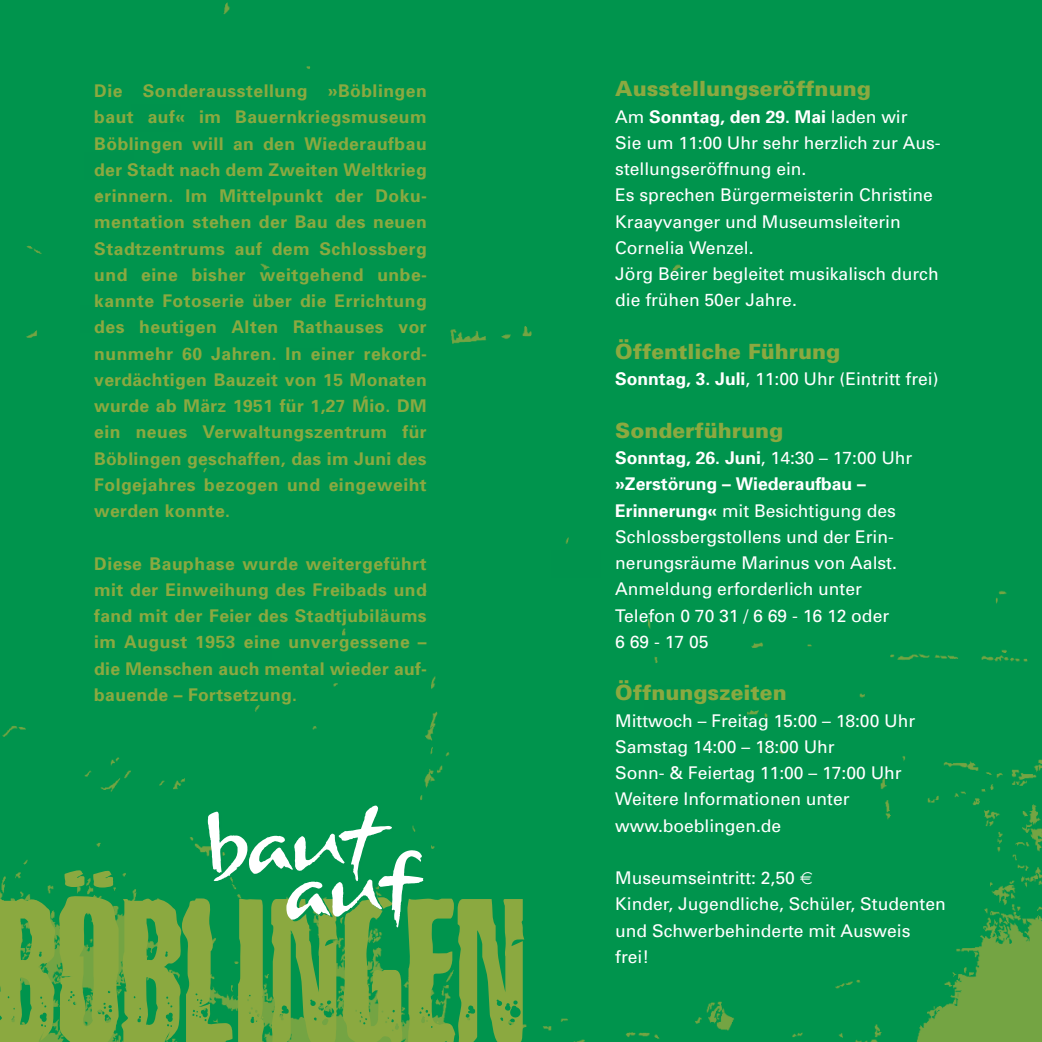
<style>
.page{position:relative;width:1042px;height:1042px;background:#00944d}
.page>*{position:absolute;margin:0;border:0;box-sizing:border-box;transform-origin:0 0}
.t1{font:176.05px "Sabotage";color:#8ba940}
.t2{font:88.55px "Arnova ITC";color:#fff}
.t3{font:900 21px "Univers";color:#8ba940}
.t4{font:700 17.5px/26.2px "Univers";letter-spacing:.02em;color:#8ba940;text-align:justify}
.t5{font:17.5px/26.2px "Univers";color:#fff}
.s1{font-weight:700}
</style>
<div class="page">
<div style="left:551px;top:550px;width:50px;height:28px;background:#00934d"></div>
<div style="left:131px;top:104px;width:50px;height:28px;background:#00934d"></div>
<div style="left:81px;top:305px;width:49px;height:27px;background:#00934d"></div>
<div style="left:222px;top:645px;width:50px;height:28px;background:#00934d"></div>
<div style="left:279px;top:348px;width:49px;height:28px;background:#00934d"></div>
<div style="left:644px;top:685px;width:50px;height:27px;background:#00934d"></div>
<div style="left:84px;top:152px;width:50px;height:27px;background:#00934d"></div>
<div style="left:216px;top:599px;width:50px;height:28px;background:#00934d"></div>
<svg style="left:800px;top:872px;width:12px;height:12px"></svg>
<div style="left:286px;top:849px;width:137px;height:79px;background:#00944d"></div>
<p class="t4" style="left:94px;top:79px;width:334px">Die Sonderausstellung »Böblingen baut auf« im Bauernkriegsmuseum Böblingen will an den Wiederaufbau der Stadt nach dem Zweiten Weltkrieg erinnern. Im Mittelpunkt der Doku&shy;mentation stehen der Bau des neuen Stadtzentrums auf dem Schlossberg und eine bisher weitgehend unbe&shy;kannte Fotoserie über die Errichtung des heutigen Alten Rathauses vor nunmehr 60 Jahren. In einer rekord&shy;verdächtigen Bauzeit von 15 Monaten wurde ab März 1951 für 1,27 Mio. DM ein neues Verwaltungszentrum für Böblingen geschaffen, das im Juni des Folgejahres bezogen und eingeweiht werden konnte.</p>
<p class="t4" style="left:94px;top:552px;width:334px">Diese Bauphase wurde weitergeführt mit der Einweihung des Freibads und fand mit der Feier des Stadtjubiläums im August 1953 eine unvergessene – die Menschen auch mental wieder auf&shy;bauende – Fortsetzung.</p>
<h2 class="t2" style="left:201px;top:808px;width:183px;rotate:-3deg">baut</h2>
<h1 class="t1" style="left:-6px;top:881px;width:535px">BÖBLINGEN</h1>
<p class="t3" style="left:615px;top:81px;width:257px">Ausstellungseröffnung</p>
<p class="t5" style="left:615px;top:105px;width:327px">Am <span class="s1">Sonntag, den 29. Mai</span> laden wir<br>Sie um 11:00 Uhr sehr herzlich zur Aus&shy;stellungseröffnung ein.<br>Es sprechen Bürgermeisterin Christine<br>Kraayvanger und Museumsleiterin<br>Cornelia Wenzel.<br>Jörg Beirer begleitet musikalisch durch die frühen 50er Jahre.</p>
<p class="t3" style="left:615px;top:344px;width:226px">Öffentliche Führung</p>
<p class="t5" style="left:615px;top:367px;width:325px"><span class="s1">Sonntag, 3. Juli</span>, 11:00 Uhr (Eintritt frei)</p>
<p class="t3" style="left:615px;top:422px;width:169px">Sonderführung</p>
<p class="t5" style="left:615px;top:446px;width:299px"><span class="s1">Sonntag, 26. Juni</span>, 14:30 – 17:00 Uhr <span class="s1">»Zerstörung – Wiederaufbau –<br>Erinnerung«</span> mit Besichtigung des<br>Schlossbergstollens und der Erin&shy;nerungsräume Marinus von Aalst.<br>Anmeldung erforderlich unter<br>Telefon 0 70 31 / 6 69 - 16 12 oder<br>669-1705</p>
<p class="t3" style="left:615px;top:685px;width:173px">Öffnungszeiten</p>
<p class="t5" style="left:615px;top:709px;width:301px">Mittwoch – Freitag 15:00 – 18:00 Uhr<br>Samstag 14:00 – 18:00 Uhr<br>Sonn- &amp; Feiertag 11:00 – 17:00 Uhr<br>Weitere Informationen unter www.boeblingen.de</p>
<p class="t5" style="left:615px;top:866px;width:332px">Museumseintritt: 2,50<br>Kinder, Jugendliche, Schüler, Studenten und Schwerbehinderte mit Ausweis frei!</p>
</div>
